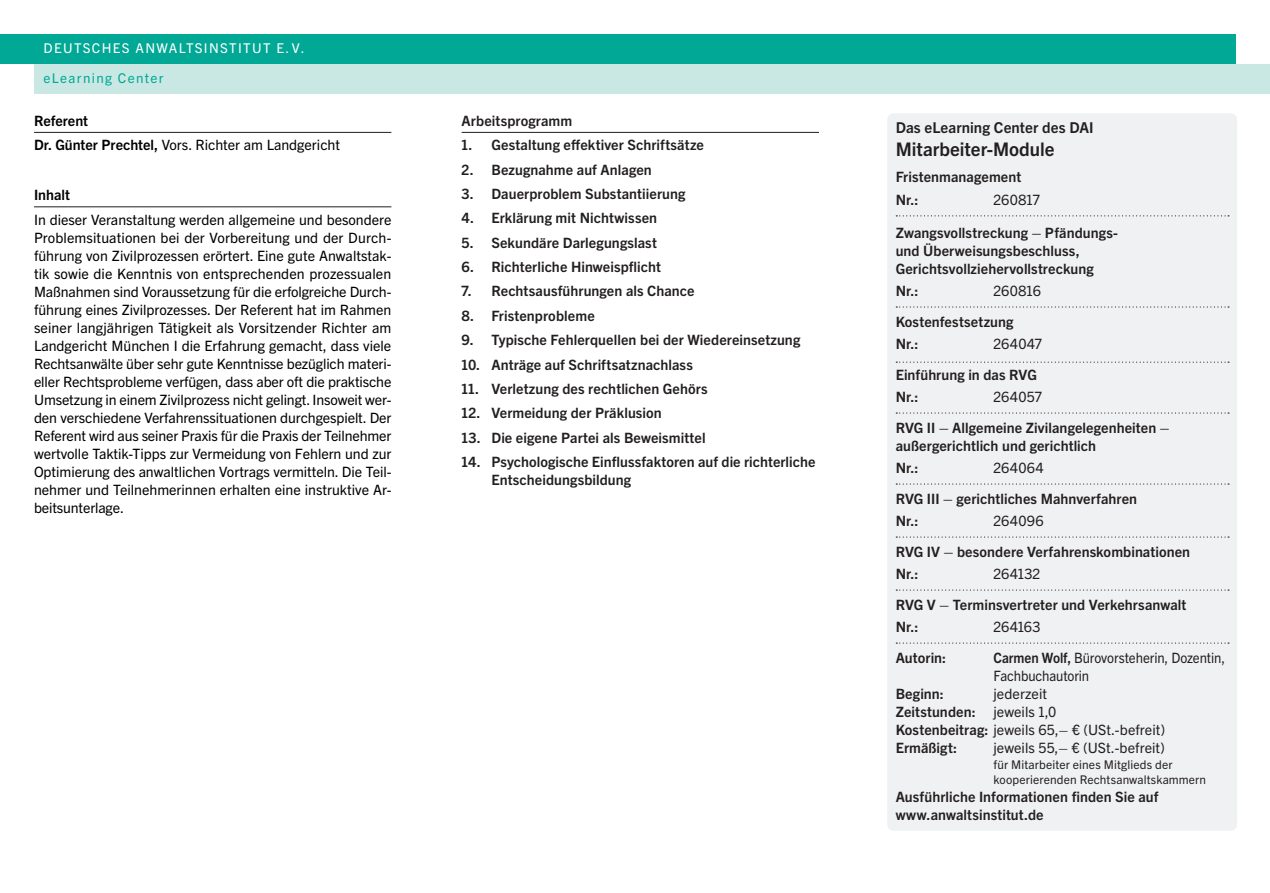
<style>
.page{position:relative;width:1270px;height:893px;background:#fff}
.page>*{position:absolute;margin:0;border:0;box-sizing:border-box;transform-origin:0 0}
.t1{font:700 18.75px "Trade Gothic Next LT Pro";color:#231f20}
.t2{font:700 15px "Trade Gothic Next LT Pro";letter-spacing:.005em;color:#231f20}
.Arbeitsprogramm_Überschrift{font:700 14.25px/18px "Trade Gothic Next LT Pro";letter-spacing:.005em;color:#231f20}
.Inhaltstext{font:14.25px/18px "Trade Gothic Next LT Pro";color:#000;text-align:justify}
.t3{font:14.25px "Trade Gothic Next LT Pro";color:#231f20}
.t4{font:14.25px/18px "Trade Gothic Next LT Pro";color:#231f20;scale:.93 1}
.Fließtext_Bold_Linie_unten{font:700 14.25px "Trade Gothic Next LT Pro";color:#000}
.t5{font:13.5px "Trade Gothic Next LT Pro";letter-spacing:.1em;color:#fff}
.t6{font:13.5px "Trade Gothic Next LT Pro";letter-spacing:.1em;color:#00a895}
.t7{font:12px/14.4px "Trade Gothic Next LT Pro";letter-spacing:.01em;color:#231f20}
.s1{font-weight:700}
.s2{font-weight:400}
</style>
<div class="page">
<div style="left:34px;top:64px;width:1235px;height:30px;background:#c9e8e4"></div>
<div style="left:0;top:34px;width:1235px;height:30px;background:#00a895"></div>
<hr style="left:461px;top:132px;width:358px;height:1px;background:#231f20">
<hr style="left:34px;top:132px;width:357px;height:1px;background:#231f20">
<hr style="left:34px;top:207px;width:357px;height:1px;background:#231f20">
<div style="left:887px;top:113px;width:349px;height:718px;background:#f0f1f2;border-radius:6px"></div>
<svg style="left:896px;top:215px;width:332px;height:1px"></svg>
<svg style="left:896px;top:306px;width:332px;height:2px"></svg>
<svg style="left:896px;top:362px;width:332px;height:1px"></svg>
<svg style="left:896px;top:412px;width:332px;height:2px"></svg>
<svg style="left:896px;top:483px;width:332px;height:2px"></svg>
<svg style="left:896px;top:536px;width:332px;height:2px"></svg>
<svg style="left:896px;top:589px;width:332px;height:2px"></svg>
<svg style="left:896px;top:642px;width:332px;height:2px"></svg>
<p class="t5" style="left:44px;top:39px;width:262px">DEUTSCHES ANWALTSINSTITUT E.V.</p>
<p class="t6" style="left:44px;top:69px;width:121px">eLearning Center</p>
<p class="Fließtext_Bold_Linie_unten" style="left:34px;top:111px;width:56px">Referent</p>
<p class="Inhaltstext" style="left:34px;top:135px;width:307px"><span class="s1">Dr. Günter Prechtel,</span> Vors. Richter am Landgericht</p>
<p class="Fließtext_Bold_Linie_unten" style="left:34px;top:185px;width:37px">Inhalt</p>
<p class="Inhaltstext" style="left:34px;top:210px;width:359px">In dieser Veranstaltung werden allgemeine und besondere Problemsituationen bei der Vorbereitung und der Durch&shy;führung von Zivilprozessen erörtert. Eine gute Anwaltstak&shy;tik sowie die Kenntnis von entsprechenden prozessualen Maßnahmen sind Voraussetzung für die erfolgreiche Durch&shy;führung eines Zivilprozesses. Der Referent hat im Rahmen seiner langjährigen Tätigkeit als Vorsitzender Richter am Landgericht München I die Erfahrung gemacht, dass viele Rechtsanwälte über sehr gute Kenntnisse bezüglich materi&shy;eller Rechtsprobleme verfügen, dass aber oft die praktische Umsetzung in einem Zivilprozess nicht gelingt. Insoweit wer&shy;den verschiedene Verfahrenssituationen durchgespielt. Der Referent wird aus seiner Praxis für die Praxis der Teilnehmer wertvolle Taktik-Tipps zur Vermeidung von Fehlern und zur Optimierung des anwaltlichen Vortrags vermitteln. Die Teil&shy;nehmer und Teilnehmerinnen erhalten eine instruktive Ar&shy;beitsunterlage.</p>
<p class="Arbeitsprogramm_Überschrift" style="left:461px;top:111px;width:112px">Arbeitsprogramm</p>
<p class="Arbeitsprogramm_Überschrift" style="left:461px;top:135px;width:244px">1. Gestaltung effektiver Schriftsätze</p>
<p class="Arbeitsprogramm_Überschrift" style="left:461px;top:159px;width:192px">2. Bezugnahme auf Anlagen</p>
<p class="Arbeitsprogramm_Überschrift" style="left:461px;top:184px;width:225px">3. Dauerproblem Substantiierung</p>
<p class="Arbeitsprogramm_Überschrift" style="left:461px;top:208px;width:197px">4. Erklärung mit Nichtwissen</p>
<p class="Arbeitsprogramm_Überschrift" style="left:461px;top:233px;width:197px">5. Sekundäre Darlegungslast</p>
<p class="Arbeitsprogramm_Überschrift" style="left:461px;top:257px;width:201px">6. Richterliche Hinweispflicht</p>
<p class="Arbeitsprogramm_Überschrift" style="left:461px;top:281px;width:234px">7. Rechtsausführungen als Chance</p>
<p class="Arbeitsprogramm_Überschrift" style="left:461px;top:306px;width:135px">8. Fristenprobleme</p>
<p class="Arbeitsprogramm_Überschrift" style="left:461px;top:330px;width:340px">9. Typische Fehlerquellen bei der Wiedereinsetzung</p>
<p class="Arbeitsprogramm_Überschrift" style="left:461px;top:354px;width:233px">10. Anträge auf Schriftsatznachlass</p>
<p class="Arbeitsprogramm_Überschrift" style="left:461px;top:379px;width:247px">11. Verletzung des rechtlichen Gehörs</p>
<p class="Arbeitsprogramm_Überschrift" style="left:461px;top:403px;width:202px">12. Vermeidung der Präklusion</p>
<p class="Arbeitsprogramm_Überschrift" style="left:461px;top:428px;width:245px">13. Die eigene Partei als Beweismittel</p>
<p class="Arbeitsprogramm_Überschrift" style="left:491px;top:452px;width:325px;text-indent:-30px">14. Psychologische Einflussfaktoren auf die richterliche<br>Entscheidungsbildung</p>
<p class="t2" style="left:895px;top:118px;width:199px">Das eLearning Center des DAI</p>
<p class="t1" style="left:895px;top:136px;width:160px">Mitarbeiter-Module</p>
<p class="Arbeitsprogramm_Überschrift" style="left:895px;top:167px;width:127px">Fristenmanagement</p>
<p class="Arbeitsprogramm_Überschrift" style="left:895px;top:190px;width:24px">Nr.:</p>
<p class="t3" style="left:993px;top:190px;width:48px">260817</p>
<p class="Arbeitsprogramm_Überschrift" style="left:895px;top:222px;width:224px">Zwangsvollstreckung – Pfändungs&shy;und Überweisungsbeschluss,<br>Gerichtsvollziehervollstreckung</p>
<p class="Arbeitsprogramm_Überschrift" style="left:895px;top:281px;width:24px">Nr.:</p>
<p class="t3" style="left:993px;top:281px;width:49px">260816</p>
<p class="Arbeitsprogramm_Überschrift" style="left:895px;top:311px;width:119px">Kostenfestsetzung</p>
<p class="Arbeitsprogramm_Überschrift" style="left:895px;top:334px;width:24px">Nr.:</p>
<p class="t3" style="left:993px;top:334px;width:50px">264047</p>
<p class="Arbeitsprogramm_Überschrift" style="left:895px;top:364px;width:143px">Einführung in das RVG</p>
<p class="Arbeitsprogramm_Überschrift" style="left:895px;top:387px;width:24px">Nr.:</p>
<p class="t3" style="left:993px;top:387px;width:50px">264057</p>
<p class="Arbeitsprogramm_Überschrift" style="left:895px;top:417px;width:275px">RVG II – Allgemeine Zivilangelegenheiten – außergerichtlich und gerichtlich</p>
<p class="Arbeitsprogramm_Überschrift" style="left:895px;top:458px;width:24px">Nr.:</p>
<p class="t3" style="left:993px;top:458px;width:52px">264064</p>
<p class="Arbeitsprogramm_Überschrift" style="left:895px;top:488px;width:243px">RVG III – gerichtliches Mahnverfahren</p>
<p class="Arbeitsprogramm_Überschrift" style="left:895px;top:511px;width:24px">Nr.:</p>
<p class="t3" style="left:993px;top:511px;width:52px">264096</p>
<p class="Arbeitsprogramm_Überschrift" style="left:895px;top:541px;width:296px">RVG IV – besondere Verfahrenskombinationen</p>
<p class="Arbeitsprogramm_Überschrift" style="left:895px;top:564px;width:24px">Nr.:</p>
<p class="t3" style="left:993px;top:564px;width:48px">264132</p>
<p class="Arbeitsprogramm_Überschrift" style="left:895px;top:594px;width:292px">RVG V – Terminsvertreter und Verkehrsanwalt</p>
<p class="Arbeitsprogramm_Überschrift" style="left:895px;top:617px;width:24px">Nr.:</p>
<p class="t3" style="left:993px;top:617px;width:49px">264163</p>
<p class="Arbeitsprogramm_Überschrift" style="left:895px;top:647px;width:52px">Autorin:</p>
<p class="t4" style="left:993px;top:647px;width:250px"><span class="s1">Carmen Wolf,</span> Bürovorsteherin, Dozentin,<br>Fachbuchautorin</p>
<p class="Arbeitsprogramm_Überschrift" style="left:895px;top:683px;width:50px">Beginn:</p>
<p class="t3" style="left:993px;top:684px;width:55px">jederzeit</p>
<p class="Arbeitsprogramm_Überschrift" style="left:895px;top:701px;width:162px">Zeitstunden: <span class="s2">jeweils 1,0</span></p>
<p class="t3" style="left:895px;top:720px;width:271px"><span class="s1">Kostenbeitrag:</span> jeweils 65,– € (USt.-befreit)</p>
<p class="Arbeitsprogramm_Überschrift" style="left:895px;top:737px;width:63px">Ermäßigt:</p>
<p class="t3" style="left:993px;top:738px;width:173px">jeweils 55,– € (USt.-befreit)</p>
<p class="t7" style="left:993px;top:757px;width:214px">für Mitarbeiter eines Mitglieds der kooperierenden Rechtsanwaltskammern</p>
<p class="Arbeitsprogramm_Überschrift" style="left:895px;top:786px;width:264px">Ausführliche Informationen finden Sie auf</p>
<p class="Arbeitsprogramm_Überschrift" style="left:895px;top:804px;width:149px">www.anwaltsinstitut.de</p>
</div>
